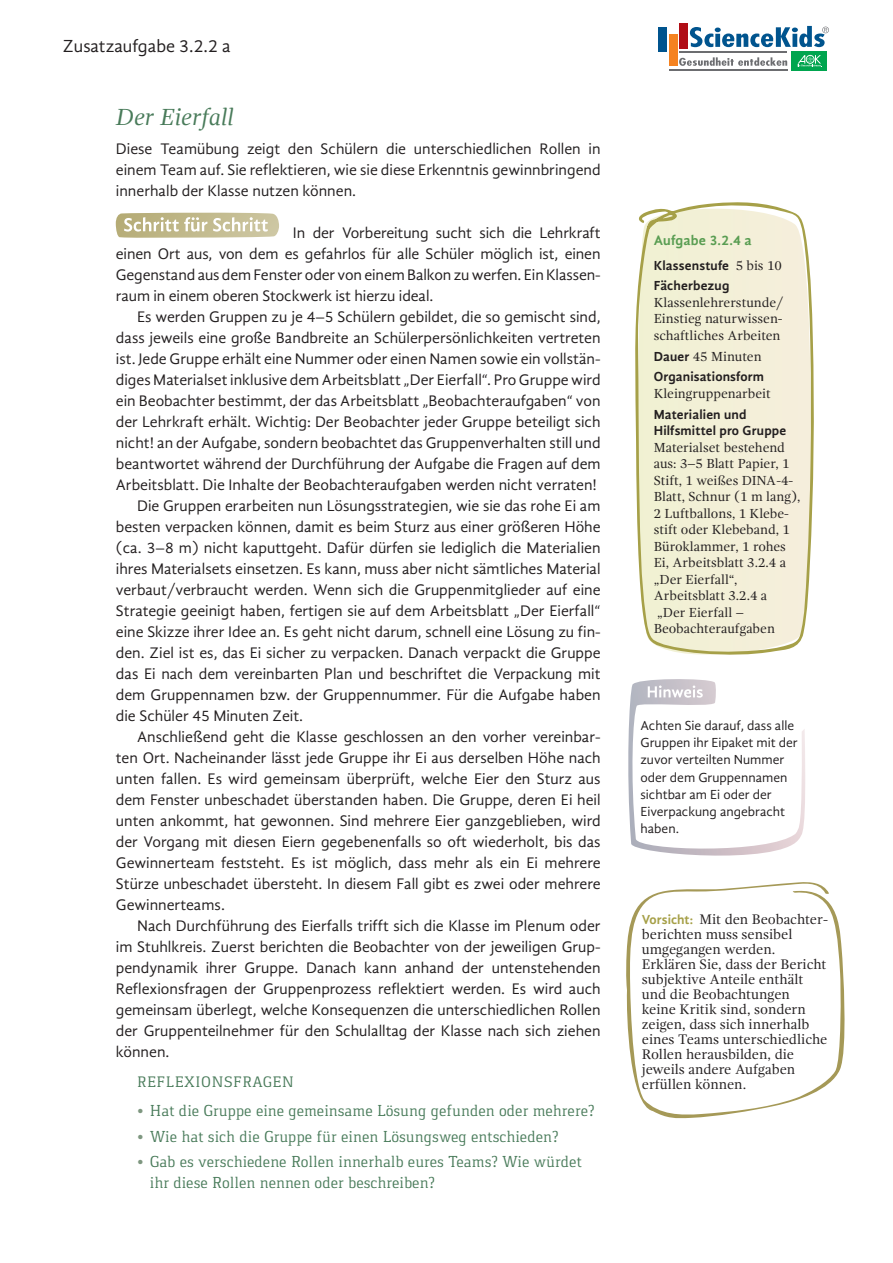
<style>
.page{position:relative;width:893px;height:1263px;background:#fff}
.page>*{position:absolute;margin:0;border:0;box-sizing:border-box;transform-origin:0 0}
.t1{font:italic 24px "Gandhi Serif";color:#497b5a}
.t2{font:18px "Gandhi Sans";color:#231f20}
.t3{font:16.5px/21px "Gaspar";color:#497b5a}
.t4{font:15.75px/21px "Gandhi Sans";color:#231f20;text-align:justify}
.t5{font:15.75px "Gaspar";letter-spacing:.04em;color:#497b5a}
.t6{font:14.25px/15px "Gandhi Serif";color:#231f20}
.t7{font:700 14.25px "Gandhi Sans";letter-spacing:.01em;color:#599d52}
.t8{font:13.5px/16.5px "Gandhi Serif";color:#231f20;text-align:justify}
.t9{font:13.5px/17.2px "Gandhi Sans";color:#231f20}
.t10{font:700 13.5px/20.7px "Gandhi Sans";letter-spacing:.01em;color:#231f20}
.s1{font-family:"Gandhi Sans";color:#7e9780}
.s2{font-family:"Gandhi Serif";font-weight:400}
.s3{font-family:"Gandhi Sans";font-weight:700}
.s4{font-family:"Gandhi Sans";font-weight:700;font-size:13.5px;color:#a6a048}
</style>
<div class="page">
<hr style="left:679px;top:51px;width:108px;height:1px;background:#6c6d70">
<div style="left:659px;top:27px;width:8px;height:25px;background:#00548e"></div>
<div style="left:669px;top:34px;width:8px;height:32px;background:#f58220"></div>
<div style="left:679px;top:23px;width:8px;height:25px;background:#b00d15"></div>
<svg style="left:690px;top:26px;width:139px;height:21px"></svg>
<svg style="left:679px;top:57px;width:108px;height:9px"></svg>
<div style="left:791px;top:51px;width:36px;height:20px;background:#00a54f"></div>
<svg style="left:797px;top:55px;width:25px;height:12px"></svg>
<hr style="left:669px;top:69px;width:118px;height:2px;background:#6c6d70">
<svg style="left:116px;top:212px;width:163px;height:26px"></svg>
<svg style="left:635px;top:202px;width:179px;height:453px;background:#f0edd3"></svg>
<svg style="left:628px;top:679px;width:177px;height:177px"></svg>
<svg style="left:626px;top:882px;width:219px;height:237px"></svg>
<p class="t2" style="left:63px;top:36px;width:169px">Zusatzaufgabe 3.2.2 a</p>
<h1 class="t1" style="left:116px;top:103px;width:120px">Der Eierfall</h1>
<p class="t4" style="left:116px;top:138px;width:486px">Diese Teamübung zeigt den Schülern die unterschiedlichen Rollen in einem Team auf. Sie reflektieren, wie sie diese Erkenntnis gewinnbringend innerhalb der Klasse nutzen können.</p>
<p class="t4" style="left:116px;top:222px;width:486px;text-indent:177px">In der Vorbereitung sucht sich die Lehrkraft einen Ort aus, von dem es gefahrlos für alle Schüler möglich ist, einen Gegenstand aus dem Fenster oder von einem Balkon zu werfen. Ein Klassen&shy;raum in einem oberen Stockwerk ist hierzu ideal.</p>
<p class="t4" style="left:137px;top:306px;width:465px">Es werden Gruppen zu je 4–5 Schülern gebildet, die so gemischt sind,</p>
<p class="t4" style="left:116px;top:327px;width:486px">dass jeweils eine große Bandbreite an Schülerpersönlichkeiten vertreten</p>
<p class="t4" style="left:116px;top:348px;width:486px">ist. Jede Gruppe erhält eine Nummer oder einen Namen sowie ein vollstän-</p>
<p class="t4" style="left:116px;top:369px;width:486px">diges Materialset inklusive dem Arbeitsblatt „Der Eierfall“. Pro Gruppe wird</p>
<p class="t4" style="left:116px;top:390px;width:486px">ein Beobachter bestimmt, der das Arbeitsblatt „Beobachteraufgaben“ von</p>
<p class="t4" style="left:116px;top:411px;width:486px">der Lehrkraft erhält. Wichtig: Der Beobachter jeder Gruppe beteiligt sich</p>
<p class="t4" style="left:116px;top:432px;width:486px">nicht! an der Aufgabe, sondern beobachtet das Gruppenverhalten still und</p>
<p class="t4" style="left:116px;top:453px;width:486px">beantwortet während der Durchführung der Aufgabe die Fragen auf dem</p>
<p class="t4" style="left:116px;top:474px;width:483px">Arbeitsblatt. Die Inhalte der Beobachteraufgaben werden nicht verraten!</p>
<p class="t4" style="left:137px;top:495px;width:465px">Die Gruppen erarbeiten nun Lösungsstrategien, wie sie das rohe Ei am</p>
<p class="t4" style="left:116px;top:516px;width:486px">besten verpacken können, damit es beim Sturz aus einer größeren Höhe</p>
<p class="t4" style="left:116px;top:537px;width:486px">(ca. 3–8 m) nicht kaputtgeht. Dafür dürfen sie lediglich die Materialien</p>
<p class="t4" style="left:116px;top:558px;width:486px">ihres Materialsets einsetzen. Es kann, muss aber nicht sämtliches Material</p>
<p class="t4" style="left:116px;top:579px;width:486px">verbaut/verbraucht werden. Wenn sich die Gruppenmitglieder auf eine</p>
<p class="t4" style="left:116px;top:600px;width:486px">Strategie geeinigt haben, fertigen sie auf dem Arbeitsblatt „Der Eierfall“</p>
<p class="t4" style="left:116px;top:621px;width:486px">eine Skizze ihrer Idee an. Es geht nicht darum, schnell eine Lösung zu fin-</p>
<p class="t4" style="left:116px;top:642px;width:486px">den. Ziel ist es, das Ei sicher zu verpacken. Danach verpackt die Gruppe</p>
<p class="t4" style="left:116px;top:663px;width:486px">das Ei nach dem vereinbarten Plan und beschriftet die Verpackung mit</p>
<p class="t4" style="left:116px;top:684px;width:486px">dem Gruppennamen bzw. der Gruppennummer. Für die Aufgabe haben</p>
<p class="t4" style="left:116px;top:705px;width:189px">die Schüler 45 Minuten Zeit.</p>
<p class="t4" style="left:137px;top:726px;width:465px">Anschließend geht die Klasse geschlossen an den vorher vereinbar-</p>
<p class="t4" style="left:116px;top:747px;width:486px">ten Ort. Nacheinander lässt jede Gruppe ihr Ei aus derselben Höhe nach</p>
<p class="t4" style="left:116px;top:768px;width:486px">unten fallen. Es wird gemeinsam überprüft, welche Eier den Sturz aus</p>
<p class="t4" style="left:116px;top:789px;width:486px">dem Fenster unbeschadet überstanden haben. Die Gruppe, deren Ei heil</p>
<p class="t4" style="left:116px;top:810px;width:486px">unten ankommt, hat gewonnen. Sind mehrere Eier ganzgeblieben, wird</p>
<p class="t4" style="left:116px;top:831px;width:486px">der Vorgang mit diesen Eiern gegebenenfalls so oft wiederholt, bis das</p>
<p class="t4" style="left:116px;top:852px;width:486px">Gewinnerteam feststeht. Es ist möglich, dass mehr als ein Ei mehrere</p>
<p class="t4" style="left:116px;top:873px;width:486px">Stürze unbeschadet übersteht. In diesem Fall gibt es zwei oder mehrere</p>
<p class="t4" style="left:116px;top:894px;width:111px">Gewinnerteams.</p>
<p class="t4" style="left:137px;top:915px;width:465px">Nach Durchführung des Eierfalls trifft sich die Klasse im Plenum oder</p>
<p class="t4" style="left:116px;top:936px;width:486px">im Stuhlkreis. Zuerst berichten die Beobachter von der jeweiligen Grup-</p>
<p class="t4" style="left:116px;top:957px;width:486px">pendynamik ihrer Gruppe. Danach kann anhand der untenstehenden</p>
<p class="t4" style="left:116px;top:978px;width:486px">Reflexionsfragen der Gruppenprozess reflektiert werden. Es wird auch</p>
<p class="t4" style="left:116px;top:999px;width:486px">gemeinsam überlegt, welche Konsequenzen die unterschiedlichen Rollen</p>
<p class="t4" style="left:116px;top:1020px;width:486px">der Gruppenteilnehmer für den Schulalltag der Klasse nach sich ziehen</p>
<p class="t4" style="left:116px;top:1041px;width:55px">können.</p>
<p class="t5" style="left:137px;top:1072px;width:158px">REFLEXIONSFRAGEN</p>
<p class="t3" style="left:137px;top:1100px;width:459px"><span class="s1">•</span> Hat die Gruppe eine gemeinsame Lösung gefunden oder mehrere?</p>
<p class="t3" style="left:137px;top:1125px;width:423px"><span class="s1">•</span> Wie hat sich die Gruppe für einen Lösungsweg entschieden?</p>
<p class="t3" style="left:150px;top:1151px;width:434px;text-indent:-13px"><span class="s1">•</span> Gab es verschiedene Rollen innerhalb eures Teams? Wie würdet ihr diese Rollen nennen oder beschreiben?</p>
<p class="t7" style="left:654px;top:232px;width:99px">Aufgabe 3.2.4 a</p>
<p class="t10" style="left:654px;top:255px;width:130px">Klassenstufe <span class="s2">5 bis 10<br></span>Fächerbezug</p>
<p class="t8" style="left:654px;top:294px;width:131px">Klassenlehrerstunde/ Einstieg naturwissen&shy;schaftliches Arbeiten</p>
<p class="t8" style="left:654px;top:348px;width:109px"><span class="s3">Dauer</span> 45 Minuten</p>
<p class="t10" style="left:654px;top:366px;width:112px">Organisationsform</p>
<p class="t8" style="left:654px;top:385px;width:119px">Kleingruppenarbeit</p>
<p class="t10" style="left:654px;top:406px;width:134px;line-height:16.5px">Materialien und<br>Hilfsmittel pro Gruppe</p>
<p class="t8" style="left:654px;top:439px;width:148px;text-align:left">Materialset bestehend aus: 3–5 Blatt Papier, 1<br>Stift, 1 weißes DINA-4-<br>Blatt, Schnur (1 m lang),<br>2 Luftballons, 1 Klebe&shy;stift oder Klebeband, 1<br>Büroklammer, 1 rohes<br>Ei, Arbeitsblatt 3.2.4 a „Der Eierfall“,<br>Arbeitsblatt 3.2.4 a<br>„Der Eierfall –<br>Beobachteraufgaben</p>
<p class="t9" style="left:640px;top:717px;width:159px">Achten Sie darauf, dass alle<br>Gruppen ihr Eipaket mit der zuvor verteilten Nummer oder dem Gruppennamen sichtbar am Ei oder der<br>Eiverpackung angebracht haben.</p>
<p class="t6" style="left:642px;top:911px;width:188px"><span class="s4">Vorsicht:</span> Mit den Beobachter&shy;berichten muss sensibel umgegangen werden.<br>Erklären Sie, dass der Bericht subjektive Anteile enthält und die Beobachtungen<br>keine Kritik sind, sondern zeigen, dass sich innerhalb eines Teams unterschiedliche<br>Rollen herausbilden, die jeweils andere Aufgaben erfüllen können.</p>
</div>
